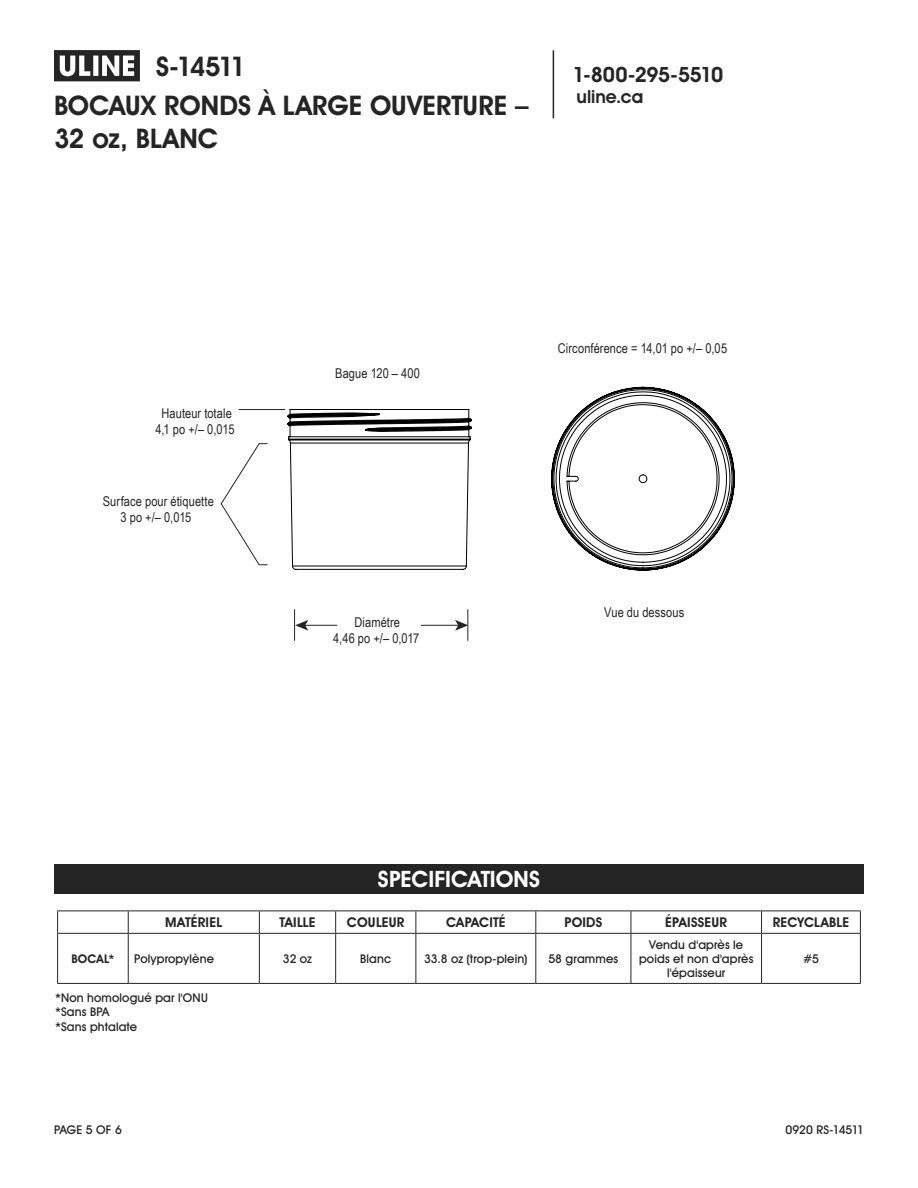
<style>
.page{position:relative;width:918px;height:1188px;background:#fff}
.page>*{position:absolute;margin:0;border:0;box-sizing:border-box;transform-origin:0 0}
.t1{font:700 27px/39.2px "Uline Two Knine";color:#252525}
.t2{font:700 22.5px "Uline Two Knine";color:#fff}
.t3{font:700 21px "Uline Two Knine";letter-spacing:-.02em;color:#252525}
.t4{font:700 18px "Uline Two Knine";color:#252525}
.t5{font:13.5px/16.2px "Arial Narrow";letter-spacing:.005em;color:#252525;text-align:center}
.t6{font:700 13.5px "Uline Two Knine";letter-spacing:.015em;color:#252525}
.t7{font:12px/14.4px "Uline Two Knine";letter-spacing:.015em;color:#252525;text-align:center}
.t8{font:700 12px "Uline Two Knine";letter-spacing:.015em;color:#252525}
</style>
<div class="page">
<hr style="left:553px;top:50px;width:1px;height:68px;background:#252525">
<svg style="left:54px;top:50px;width:86px;height:31px"></svg>
<div style="left:54px;top:864px;width:810px;height:30px;background:#252525"></div>
<hr style="left:57px;top:910px;width:71px;height:1px;background:#252525">
<svg style="left:57px;top:911px;width:1px;height:22px"></svg>
<hr style="left:128px;top:910px;width:131px;height:1px;background:#252525">
<svg style="left:128px;top:911px;width:1px;height:22px"></svg>
<hr style="left:259px;top:910px;width:77px;height:1px;background:#252525">
<svg style="left:259px;top:911px;width:1px;height:22px"></svg>
<hr style="left:336px;top:910px;width:80px;height:1px;background:#252525">
<svg style="left:335px;top:911px;width:1px;height:22px"></svg>
<hr style="left:416px;top:910px;width:120px;height:1px;background:#252525">
<svg style="left:415px;top:911px;width:1px;height:22px"></svg>
<hr style="left:536px;top:910px;width:95px;height:1px;background:#252525">
<svg style="left:535px;top:911px;width:1px;height:22px"></svg>
<hr style="left:631px;top:910px;width:131px;height:1px;background:#252525">
<svg style="left:631px;top:911px;width:1px;height:22px"></svg>
<hr style="left:762px;top:910px;width:99px;height:1px;background:#252525">
<svg style="left:761px;top:911px;width:1px;height:22px"></svg>
<svg style="left:860px;top:911px;width:1px;height:22px"></svg>
<hr style="left:57px;top:934px;width:1px;height:49px;background:#252525">
<hr style="left:128px;top:934px;width:1px;height:49px;background:#252525">
<hr style="left:259px;top:934px;width:1px;height:49px;background:#252525">
<hr style="left:335px;top:934px;width:1px;height:49px;background:#252525">
<hr style="left:415px;top:934px;width:1px;height:49px;background:#252525">
<hr style="left:535px;top:934px;width:1px;height:49px;background:#252525">
<hr style="left:631px;top:934px;width:1px;height:49px;background:#252525">
<hr style="left:761px;top:934px;width:1px;height:49px;background:#252525">
<hr style="left:860px;top:934px;width:1px;height:49px;background:#252525">
<hr style="left:57px;top:983px;width:71px;height:1px;background:#252525">
<hr style="left:128px;top:983px;width:131px;height:1px;background:#252525">
<hr style="left:259px;top:983px;width:77px;height:1px;background:#252525">
<hr style="left:336px;top:983px;width:80px;height:1px;background:#252525">
<hr style="left:416px;top:983px;width:120px;height:1px;background:#252525">
<hr style="left:536px;top:983px;width:95px;height:1px;background:#252525">
<hr style="left:631px;top:983px;width:131px;height:1px;background:#252525">
<hr style="left:762px;top:983px;width:99px;height:1px;background:#252525">
<hr style="left:57px;top:933px;width:71px;height:1px;background:#252525">
<hr style="left:128px;top:933px;width:131px;height:1px;background:#252525">
<hr style="left:259px;top:933px;width:77px;height:1px;background:#252525">
<hr style="left:336px;top:933px;width:80px;height:1px;background:#252525">
<hr style="left:416px;top:933px;width:120px;height:1px;background:#252525">
<hr style="left:536px;top:933px;width:95px;height:1px;background:#252525">
<hr style="left:631px;top:933px;width:131px;height:1px;background:#252525">
<hr style="left:762px;top:933px;width:99px;height:1px;background:#252525">
<hr style="left:239px;top:409px;width:46px;height:1px;background:#252525">
<hr style="left:305px;top:625px;width:32px;height:1px;background:#252525">
<svg style="left:295px;top:620px;width:13px;height:11px"></svg>
<hr style="left:421px;top:625px;width:38px;height:1px;background:#252525">
<svg style="left:455px;top:620px;width:12px;height:11px"></svg>
<svg style="left:220px;top:443px;width:48px;height:123px"></svg>
<hr style="left:294px;top:609px;width:1px;height:32px;background:#252525">
<hr style="left:467px;top:609px;width:1px;height:32px;background:#252525">
<svg style="left:287px;top:409px;width:185px;height:161px"></svg>
<svg style="left:551px;top:386px;width:184px;height:185px"></svg>
<h1 class="t1" style="left:54px;top:47px;width:476px;text-indent:102px">S-14511<br>BOCAUX RONDS À LARGE OUVERTURE –</h1>
<h1 class="t1" style="left:54px;top:118px;width:166px">32 oz, BLANC</h1>
<h3 class="t3" style="left:572px;top:62px;width:152px">1-800-295-5510</h3>
<h3 class="t4" style="left:576px;top:86px;width:68px">uline.ca</h3>
<p class="t5" style="left:155px;top:404px;width:81px">Hauteur totale<br>4,1 po +/– 0,015</p>
<p class="t5" style="left:103px;top:493px;width:113px">Surface pour étiquette<br>3 po +/– 0,015</p>
<p class="t5" style="left:335px;top:364px;width:86px">Bague 120 – 400</p>
<p class="t5" style="left:333px;top:614px;width:88px">Diamétre<br>4,46 po +/– 0,017</p>
<p class="t5" style="left:558px;top:340px;width:171px">Circonférence = 14,01 po +/– 0,05</p>
<p class="t5" style="left:604px;top:603px;width:81px">Vue du dessous</p>
<h2 class="t2" style="left:378px;top:866px;width:164px">SPECIFICATIONS</h2>
<p class="t6" style="left:165px;top:914px;width:59px">MATÉRIEL</p>
<p class="t6" style="left:279px;top:914px;width:38px">TAILLE</p>
<p class="t6" style="left:347px;top:914px;width:59px">COULEUR</p>
<p class="t6" style="left:446px;top:914px;width:61px">CAPACITÉ</p>
<p class="t6" style="left:565px;top:914px;width:39px">POIDS</p>
<p class="t6" style="left:665px;top:914px;width:63px">ÉPAISSEUR</p>
<p class="t6" style="left:773px;top:914px;width:78px">RECYCLABLE</p>
<p class="t8" style="left:71px;top:951px;width:44px">BOCAL*</p>
<p class="t7" style="left:134px;top:951px;width:81px">Polypropylène</p>
<p class="t7" style="left:283px;top:951px;width:31px">32 oz</p>
<p class="t7" style="left:360px;top:951px;width:33px">Blanc</p>
<p class="t7" style="left:424px;top:951px;width:105px">33.8 oz (trop-plein)</p>
<p class="t7" style="left:549px;top:951px;width:71px">58 grammes</p>
<p class="t7" style="left:55px;top:990px;width:154px;text-align:left">*Non homologué par l'ONU *Sans BPA<br>*Sans phtalate</p>
<p class="t7" style="left:639px;top:937px;width:116px">Vendu d'après le poids et non d'après l'épaisseur</p>
<p class="t7" style="left:803px;top:951px;width:17px">#5</p>
<p class="t7" style="left:54px;top:1122px;width:69px">PAGE 5 OF 6</p>
<p class="t7" style="left:785px;top:1122px;width:80px">0920 RS-14511</p>
</div>
